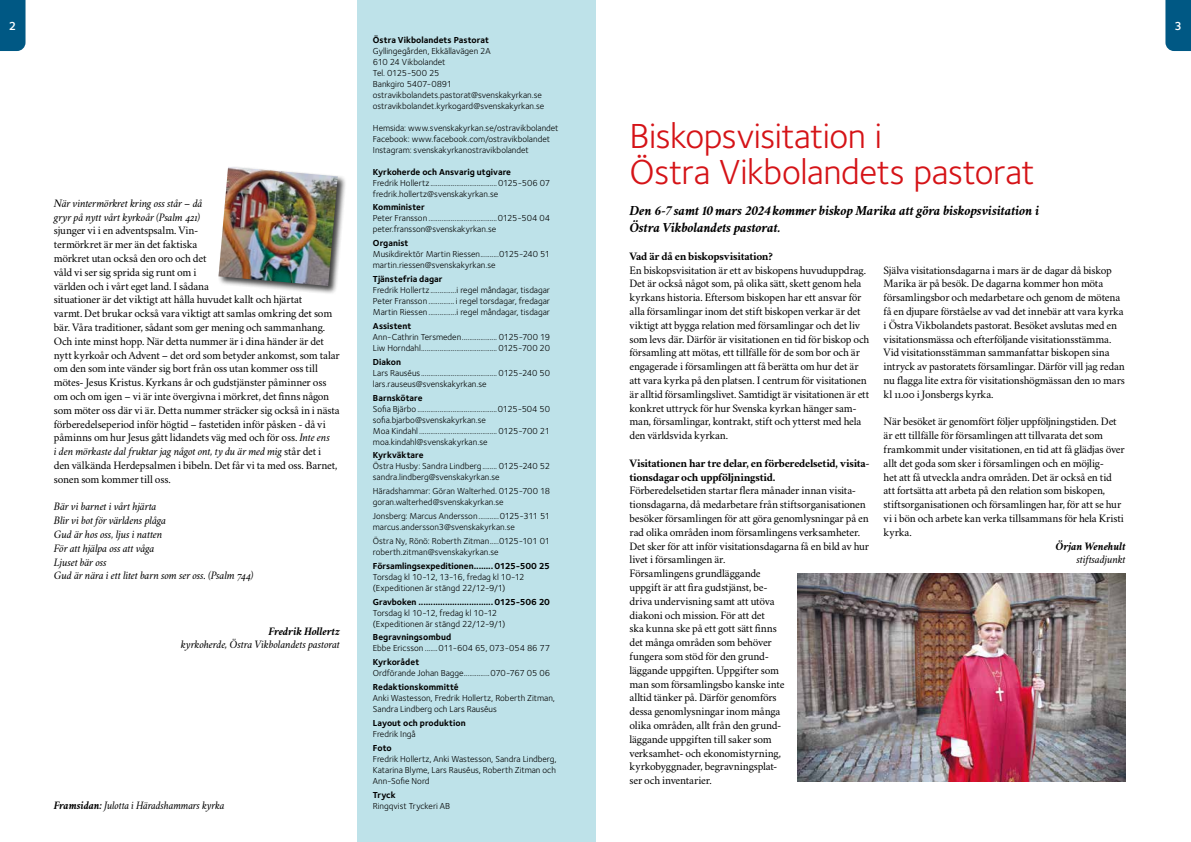
<style>
.page{position:relative;width:1191px;height:842px;background:#fff}
.page>*{position:absolute;margin:0;border:0;box-sizing:border-box;transform-origin:0 0}
.t1{font:36px/36px "Foundry Sterling";letter-spacing:-.015em;color:#d51317}
.t2{font:italic 700 14px/16.8px "Crimson Svk 2.0";letter-spacing:-.02em;color:#000}
.t3{font:600 12px "Foundry Sterling";color:#fff}
.t4{font:11.5px/13.8px "Crimson Svk 2.0";letter-spacing:-.02em;color:#000}
.t5{font:italic 11.5px/13.8px "Crimson Svk 2.0";letter-spacing:-.02em;color:#000}
.t6{font:700 11.5px/13.8px "Crimson Svk 2.0";letter-spacing:-.02em;color:#000}
.t7{font:italic 11.5px "Crimson Svk 2.0";letter-spacing:-.02em;color:#000;scale:.96 1}
.t8{font:italic 700 11.5px "Crimson Svk 2.0";letter-spacing:-.02em;color:#000}
.t9{font:9px/11px "Foundry Sterling";color:#000}
.t10{font:700 9px "Foundry Sterling";color:#000}
.s1{font-style:italic}
.s2{font-weight:700}
</style>
<div class="page">
<svg style="left:0;top:0;width:26px;height:51px"></svg>
<svg style="left:1165px;top:0;width:26px;height:51px"></svg>
<div style="left:357px;top:0;width:238px;height:842px;background:#bee2e9"></div>
<div style="left:217px;top:166px;width:130px;height:129px;background:#000;opacity:.75"></div>
<img style="left:218px;top:167px;width:120px;height:119px">
<img style="left:797px;top:574px;width:328px;height:207px">
<p class="t3" style="left:9px;top:19px;width:9px">2</p>
<p class="t3" style="left:1174px;top:19px;width:9px">3</p>
<p class="t10" style="left:373px;top:34px;width:118px">Östra Vikbolandets Pastorat</p>
<p class="t9" style="left:373px;top:45px;width:173px">Gyllingegården, Ekkällavägen 2A<br>610 24 Vikbolandet<br>Tel. 0125-500 25<br>Bankgiro 5407-0891 ostravikbolandets.pastorat@svenskakyrkan.se ostravikbolandet.kyrkogard@svenskakyrkan.se</p>
<p class="t9" style="left:373px;top:122px;width:187px">Hemsida: www.svenskakyrkan.se/ostravikbolandet<br>Facebook: www.facebook.com/ostravikbolandet<br>Instagram: svenskakyrkanostravikbolandet</p>
<p class="t10" style="left:373px;top:166px;width:140px">Kyrkoherde och Ansvarig utgivare</p>
<p class="t9" style="left:373px;top:177px;width:179px">Fredrik Hollertz....................................0125-506 07 fredrik.hollertz@svenskakyrkan.se</p>
<p class="t10" style="left:373px;top:202px;width:53px">Komminister</p>
<p class="t9" style="left:373px;top:213px;width:179px">Peter Fransson .....................................0125-504 04 peter.fransson@svenskakyrkan.se</p>
<p class="t10" style="left:373px;top:238px;width:37px">Organist</p>
<p class="t9" style="left:373px;top:249px;width:179px">Musikdirektör Martin Riessen..........0125-240 51 martin.riessen@svenskakyrkan.se</p>
<p class="t10" style="left:373px;top:274px;width:71px">Tjänstefria dagar</p>
<p class="t9" style="left:373px;top:285px;width:179px;text-align:justify">Fredrik Hollertz..............i regel måndagar, tisdagar Peter Fransson .............. i regel torsdagar, fredagar Martin Riessen ...............i regel måndagar, tisdagar</p>
<p class="t10" style="left:373px;top:321px;width:40px">Assistent</p>
<p class="t9" style="left:373px;top:332px;width:179px">Ann-Cathrin Tersmeden................... 0125-700 19<br>Liw Horndahl.........................................0125-700 20</p>
<p class="t10" style="left:373px;top:356px;width:30px">Diakon</p>
<p class="t9" style="left:373px;top:367px;width:179px">Lars Rauséus......................................... 0125-240 50 lars.rauseus@svenskakyrkan.se</p>
<p class="t10" style="left:373px;top:392px;width:51px">Barnskötare</p>
<p class="t9" style="left:373px;top:403px;width:179px">Sofia Bjärbo...........................................0125-504 50 sofia.bjarbo@svenskakyrkan.se<br>Moa Kindahl .......................................... 0125-700 21 moa.kindahl@svenskakyrkan.se</p>
<p class="t10" style="left:373px;top:450px;width:52px">Kyrkväktare</p>
<p class="t9" style="left:373px;top:461px;width:179px">Östra Husby: Sandra Lindberg........ 0125-240 52 sandra.lindberg@svenskakyrkan.se</p>
<p class="t9" style="left:373px;top:486px;width:179px">Häradshammar: Göran Walterhed. 0125-700 18 goran.walterhed@svenskakyrkan.se</p>
<p class="t9" style="left:373px;top:511px;width:179px">Jonsberg: Marcus Andersson...........0125-311 51 marcus.andersson3@svenskakyrkan.se</p>
<p class="t9" style="left:373px;top:535px;width:179px">Östra Ny, Rönö: Roberth Zitman.....0125-101 01 roberth.zitman@svenskakyrkan.se</p>
<p class="t10" style="left:373px;top:560px;width:179px">Församlingsexpeditionen........0125-500 25</p>
<p class="t9" style="left:373px;top:571px;width:153px">Torsdag kl 10-12, 13-16, fredag kl 10-12 (Expeditionen är stängd 22/12-9/1)</p>
<p class="t10" style="left:373px;top:596px;width:179px">Gravboken ...............................0125-506 20</p>
<p class="t9" style="left:373px;top:607px;width:134px">Torsdag kl 10-12, fredag kl 10-12 (Expeditionen är stängd 22/12-9/1)</p>
<p class="t10" style="left:373px;top:632px;width:80px">Begravningsombud</p>
<p class="t9" style="left:373px;top:643px;width:179px">Ebbe Ericsson .......011-604 65, 073-054 86 77</p>
<p class="t10" style="left:373px;top:657px;width:48px">Kyrkorådet</p>
<p class="t9" style="left:373px;top:668px;width:179px">Ordförande Johan Bagge..............070-767 05 06</p>
<p class="t10" style="left:373px;top:682px;width:87px">Redaktionskommitté</p>
<p class="t9" style="left:373px;top:693px;width:183px">Anki Wastesson, Fredrik Hollertz, Roberth Zitman,<br>Sandra Lindberg och Lars Rauséus</p>
<p class="t10" style="left:373px;top:718px;width:94px">Layout och produktion</p>
<p class="t9" style="left:373px;top:728px;width:44px">Fredrik Ingå</p>
<p class="t10" style="left:373px;top:742px;width:20px">Foto</p>
<p class="t9" style="left:373px;top:753px;width:185px;text-align:justify">Fredrik Hollertz, Anki Wastesson, Sandra Lindberg, Katarina Blyme, Lars Rauséus, Roberth Zitman och Ann-Sofie Nord</p>
<p class="t10" style="left:373px;top:789px;width:24px">Tryck</p>
<p class="t9" style="left:373px;top:800px;width:79px">Ringqvist Tryckeri AB</p>
<h1 class="t1" style="left:629px;top:118px;width:407px">Biskopsvisitation i<br>Östra Vikbolandets pastorat</h1>
<p class="t2" style="left:629px;top:201px;width:411px">Den 6-7 samt 10 mars 2024 kommer biskop Marika att göra biskopsvisitation i<br>Östra Vikbolandets pastorat.</p>
<p class="t6" style="left:629px;top:249px;width:145px">Vad är då en biskopsvisitation?</p>
<p class="t4" style="left:629px;top:262px;width:241px">En biskopsvisitation är ett av biskopens huvuduppdrag.<br>Det är också något som, på olika sätt, skett genom hela kyrkans historia. Eftersom biskopen har ett ansvar för alla församlingar inom det stift biskopen verkar är det viktigt att bygga relation med församlingar och det liv som levs där. Därför är visitationen en tid för biskop och församling att mötas, ett tillfälle för de som bor och är engagerade i församlingen att få berätta om hur det är att vara kyrka på den platsen. I centrum för visitationen är alltid församlingslivet. Samtidigt är visitationen är ett konkret uttryck för hur Svenska kyrkan hänger sam&shy;man, församlingar, kontrakt, stift och ytterst med hela den världsvida kyrkan.</p>
<p class="t6" style="left:629px;top:456px;width:242px">Visitationen har tre delar, en förberedelsetid, visita&shy;tionsdagar och uppföljningstid.</p>
<p class="t4" style="left:629px;top:483px;width:241px">Förberedelsetiden startar flera månader innan visita&shy;tionsdagarna, då medarbetare från stiftsorganisationen besöker församlingen för att göra genomlysningar på en rad olika områden inom församlingens verksamheter.<br>Det sker för att inför visitationsdagarna få en bild av hur livet i församlingen är.<br>Församlingens grundläggande<br>uppgift är att fira gudstjänst, be-<br>driva undervisning samt att utöva<br>diakoni och mission. För att det<br>ska kunna ske på ett gott sätt finns<br>det många områden som behöver<br>fungera som stöd för den grund-<br>läggande uppgiften. Uppgifter som<br>man som församlingsbo kanske inte<br>alltid tänker på. Därför genomförs<br>dessa genomlysningar inom många<br>olika områden, allt från den grund-<br>läggande uppgiften till saker som<br>verksamhet- och ekonomistyrning,<br>kyrkobyggnader, begravningsplat-<br>ser och inventarier.</p>
<p class="t5" style="left:54px;top:196px;width:150px">När vintermörkret kring oss står – då gryr på nytt vårt kyrkoår (Psalm 421)</p>
<p class="t4" style="left:54px;top:223px;width:287px">sjunger vi i en adventspsalm. Vin-<br>termörkret är mer än det faktiska<br>mörkret utan också den oro och det<br>våld vi ser sig sprida sig runt om i<br>världen och i vårt eget land. I sådana<br>situationer är det viktigt att hålla huvudet kallt och hjärtat<br>varmt. Det brukar också vara viktigt att samlas omkring det som bär. Våra traditioner, sådant som ger mening och sammanhang.<br>Och inte minst hopp. När detta nummer är i dina händer är det nytt kyrkoår och Advent – det ord som betyder ankomst, som talar om den som inte vänder sig bort från oss utan kommer oss till mötes- Jesus Kristus. Kyrkans år och gudstjänster påminner oss om och om igen – vi är inte övergivna i mörkret, det finns någon som möter oss där vi är. Detta nummer sträcker sig också in i nästa förberedelseperiod inför högtid – fastetiden inför påsken - då vi påminns om hur Jesus gått lidandets väg med och för oss. <span class="s1">Inte ens<br>i den mörkaste dal fruktar jag något ont, ty du är med mig</span> står det i den välkända Herdepsalmen i bibeln. Det får vi ta med oss. Barnet, sonen som kommer till oss.</p>
<p class="t5" style="left:54px;top:500px;width:201px">Bär vi barnet i vårt hjärta<br>Blir vi bot för världens plåga<br>Gud är hos oss, ljus i natten<br>För att hjälpa oss att våga<br>Ljuset bär oss<br>Gud är nära i ett litet barn som ser oss. (Psalm 744)</p>
<p class="t4" style="left:883px;top:262px;width:243px">Själva visitationsdagarna i mars är de dagar då biskop Marika är på besök. De dagarna kommer hon möta församlingsbor och medarbetare och genom de mötena få en djupare förståelse av vad det innebär att vara kyrka i Östra Vikbolandets pastorat. Besöket avslutas med en visitationsmässa och efterföljande visitationsstämma.<br>Vid visitationsstämman sammanfattar biskopen sina intryck av pastoratets församlingar. Därför vill jag redan nu flagga lite extra för visitationshögmässan den 10 mars kl 11.00 i Jonsbergs kyrka.</p>
<p class="t4" style="left:883px;top:414px;width:243px">När besöket är genomfört följer uppföljningstiden. Det är ett tillfälle för församlingen att tillvarata det som framkommit under visitationen, en tid att få glädjas över allt det goda som sker i församlingen och en möjlig-<br>het att få utveckla andra områden. Det är också en tid att fortsätta att arbeta på den relation som biskopen, stiftsorganisationen och församlingen har, för att se hur vi i bön och arbete kan verka tillsammans för hela Kristi kyrka.</p>
<p class="t8" style="left:1055px;top:538px;width:72px">Örjan Wenehult</p>
<p class="t5" style="left:1076px;top:552px;width:51px">stiftsadjunkt</p>
<p class="t8" style="left:268px;top:623px;width:73px">Fredrik Hollertz</p>
<p class="t5" style="left:181px;top:638px;width:161px">kyrkoherde, Östra Vikbolandets pastorat</p>
<p class="t7" style="left:54px;top:798px;width:179px"><span class="s2">Framsidan:</span> Julotta i Häradshammars kyrka</p>
</div>
